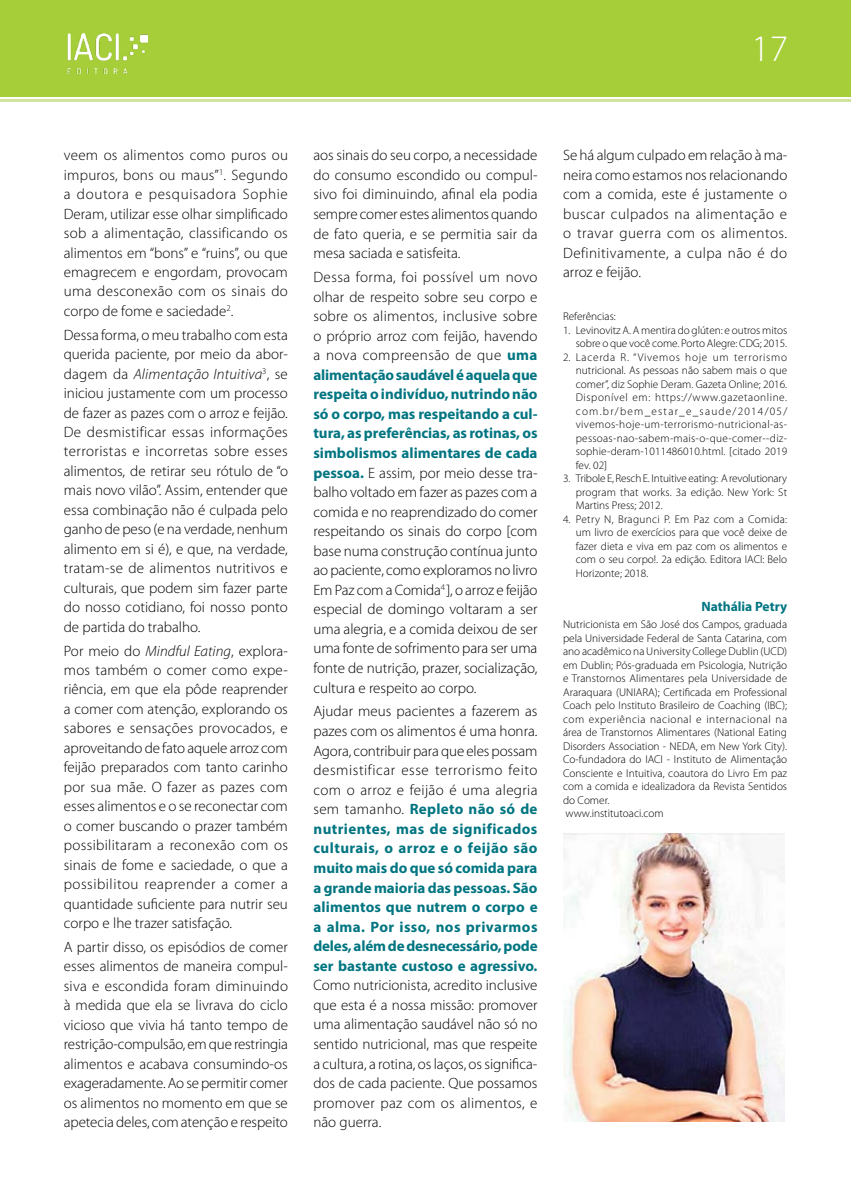
<style>
.page{position:relative;width:851px;height:1191px;background:#fff}
.page>*{position:absolute;margin:0;border:0;box-sizing:border-box;transform-origin:0 0}
.t1{font:300 37.5px "Myriad Pro";color:#fff}
.t2{font:300 15px/19.5px "Myriad Pro";color:#000;text-align:justify}
.t3{font:700 15px/19.5px "Myriad Pro";letter-spacing:-.005em;color:#007581;text-align:justify}
.t4{font:700 13.5px "Myriad Pro";color:#007581}
.t5{font:300 11.25px/13.5px "Myriad Pro";color:#000;text-align:justify}
.s1{font-style:italic}
.s2{font-weight:700;color:#007581}
.s3{font-weight:300;color:#000}
</style>
<div class="page">
<div style="left:0;top:0;width:850px;height:97px;background:#a6ce39"></div>
<hr style="left:0;top:99px;width:850px;height:2px;background:#d1e39b">
<img style="left:67px;top:33px;width:81px;height:40px">
<img style="left:563px;top:833px;width:221px;height:288px">
<h1 class="t1" style="left:751px;top:28px;width:38px">17</h1>
<p class="t2" style="left:64px;top:146px;width:226px">veem os alimentos como puros ou impuros, bons ou maus”<sup>1</sup>. Segundo a doutora e pesquisadora Sophie Deram, utilizar esse olhar simplificado sob a alimentação, classificando os alimentos em “bons” e “ruins”, ou que emagrecem e engordam, provocam uma desconexão com os sinais do corpo de fome e saciedade<sup>2</sup>.</p>
<p class="t2" style="left:64px;top:325px;width:226px">Dessa forma, o meu trabalho com esta querida paciente, por meio da abor&shy;dagem da <span class="s1">Alimentação Intuitiva</span><sup>3</sup>, se iniciou justamente com um processo de fazer as pazes com o arroz e feijão.<br>De desmistificar essas informações terroristas e incorretas sobre esses alimentos, de retirar seu rótulo de “o mais novo vilão”. Assim, entender que essa combinação não é culpada pelo ganho de peso (e na verdade, nenhum alimento em si é), e que, na verdade, tratam-se de alimentos nutritivos e culturais, que podem sim fazer parte do nosso cotidiano, foi nosso ponto de partida do trabalho.</p>
<p class="t2" style="left:64px;top:641px;width:226px">Por meio do <span class="s1">Mindful Eating</span>, explora&shy;mos também o comer como expe&shy;riência, em que ela pôde reaprender a comer com atenção, explorando os sabores e sensações provocados, e aproveitando de fato aquele arroz com feijão preparados com tanto carinho por sua mãe. O fazer as pazes com esses alimentos e o se reconectar com o comer buscando o prazer também possibilitaram a reconexão com os sinais de fome e saciedade, o que a possibilitou reaprender a comer a quantidade suficiente para nutrir seu corpo e lhe trazer satisfação.</p>
<p class="t2" style="left:64px;top:937px;width:226px">A partir disso, os episódios de comer esses alimentos de maneira compul&shy;siva e escondida foram diminuindo à medida que ela se livrava do ciclo vicioso que vivia há tanto tempo de restrição-compulsão, em que restringia alimentos e acabava consumindo-os exageradamente. Ao se permitir comer os alimentos no momento em que se apetecia deles, com atenção e respeito</p>
<p class="t2" style="left:313px;top:146px;width:226px">aos sinais do seu corpo, a necessidade do consumo escondido ou compul&shy;sivo foi diminuindo, afinal ela podia sempre comer estes alimentos quando de fato queria, e se permitia sair da mesa saciada e satisfeita.</p>
<p class="t2" style="left:313px;top:267px;width:226px">Dessa forma, foi possível um novo olhar de respeito sobre seu corpo e sobre os alimentos, inclusive sobre o próprio arroz com feijão, havendo a nova compreensão de que <span class="s2">uma alimentação saudável é aquela que respeita o indivíduo, nutrindo não só o corpo, mas respeitando a cul&shy;tura, as preferências, as rotinas, os simbolismos alimentares de cada pessoa.</span> E assim, por meio desse tra&shy;balho voltado em fazer as pazes com a comida e no reaprendizado do comer respeitando os sinais do corpo [com base numa construção contínua junto ao paciente, como exploramos no livro Em Paz com a Comida<sup>4</sup> ], o arroz e feijão especial de domingo voltaram a ser uma alegria, e a comida deixou de ser uma fonte de sofrimento para ser uma fonte de nutrição, prazer, socialização, cultura e respeito ao corpo.</p>
<p class="t3" style="left:313px;top:701px;width:226px"><span class="s3">Ajudar meus pacientes a fazerem as pazes com os alimentos é uma honra.<br>Agora, contribuir para que eles possam desmistificar esse terrorismo feito com o arroz e feijão é uma alegria sem tamanho.</span> Repleto não só de nutrientes, mas de significados culturais, o arroz e o feijão são muito mais do que só comida para a grande maioria das pessoas. São alimentos que nutrem o corpo e a alma. Por isso, nos privarmos deles, além de desnecessário, pode ser bastante custoso e agressivo.</p>
<p class="t2" style="left:313px;top:975px;width:225px">Como nutricionista, acredito inclusive que esta é a nossa missão: promover uma alimentação saudável não só no sentido nutricional, mas que respeite a cultura, a rotina, os laços, os significa&shy;dos de cada paciente. Que possamos promover paz com os alimentos, e não guerra.</p>
<p class="t2" style="left:563px;top:146px;width:226px">Se há algum culpado em relação à ma&shy;neira como estamos nos relacionando com a comida, este é justamente o buscar culpados na alimentação e o travar guerra com os alimentos.<br>Definitivamente, a culpa não é do arroz e feijão.</p>
<p class="t5" style="left:563px;top:310px;width:54px">Referências:</p>
<p class="t5" style="left:563px;top:323px;width:226px;text-align:right">1. Levinovitz A. A mentira do glúten: e outros mitos sobre o que você come. Porto Alegre: CDG; 2015.</p>
<p class="t5" style="left:575px;top:350px;width:213px;text-indent:-13px">2. Lacerda R. “Vivemos hoje um terrorismo nutricional. As pessoas não sabem mais o que comer”, diz Sophie Deram. Gazeta Online; 2016.<br>Disponível em: https://www.gazetaonline. com.br/bem_estar_e_saude/2014/05/ vivemos-hoje-um-terrorismo-nutricional-as&shy;pessoas-nao-sabem-mais-o-que-comer--diz&shy;sophie-deram-1011486010.html. [citado 2019 fev. 02]</p>
<p class="t5" style="left:575px;top:472px;width:213px;text-indent:-13px">3. Tribole E, Resch E. Intuitive eating: A revolutionary program that works. 3a edição. New York: St Martins Press; 2012.</p>
<p class="t5" style="left:575px;top:512px;width:213px;text-indent:-13px">4. Petry N, Bragunci P. Em Paz com a Comida: um livro de exercícios para que você deixe de fazer dieta e viva em paz com os alimentos e com o seu corpo!. 2a edição. Editora IACI: Belo Horizonte; 2018.</p>
<p class="t4" style="left:701px;top:597px;width:87px">Nathália Petry</p>
<p class="t5" style="left:563px;top:618px;width:226px;text-align:left">Nutricionista em São José dos Campos, graduada pela Universidade Federal de Santa Catarina, com ano acadêmico na University College Dublin (UCD) em Dublin; Pós-graduada em Psicologia, Nutrição e Transtornos Alimentares pela Universidade de Araraquara (UNIARA); Certificada em Professional Coach pelo Instituto Brasileiro de Coaching (IBC); com experiência nacional e internacional na área de Transtornos Alimentares (National Eating Disorders Association - NEDA, em New York City).<br>Co-fundadora do IACI - Instituto de Alimentação Consciente e Intuitiva, coautora do Livro Em paz com a comida e idealizadora da Revista Sentidos do Comer.<br>www.institutoaci.com</p>
</div>
